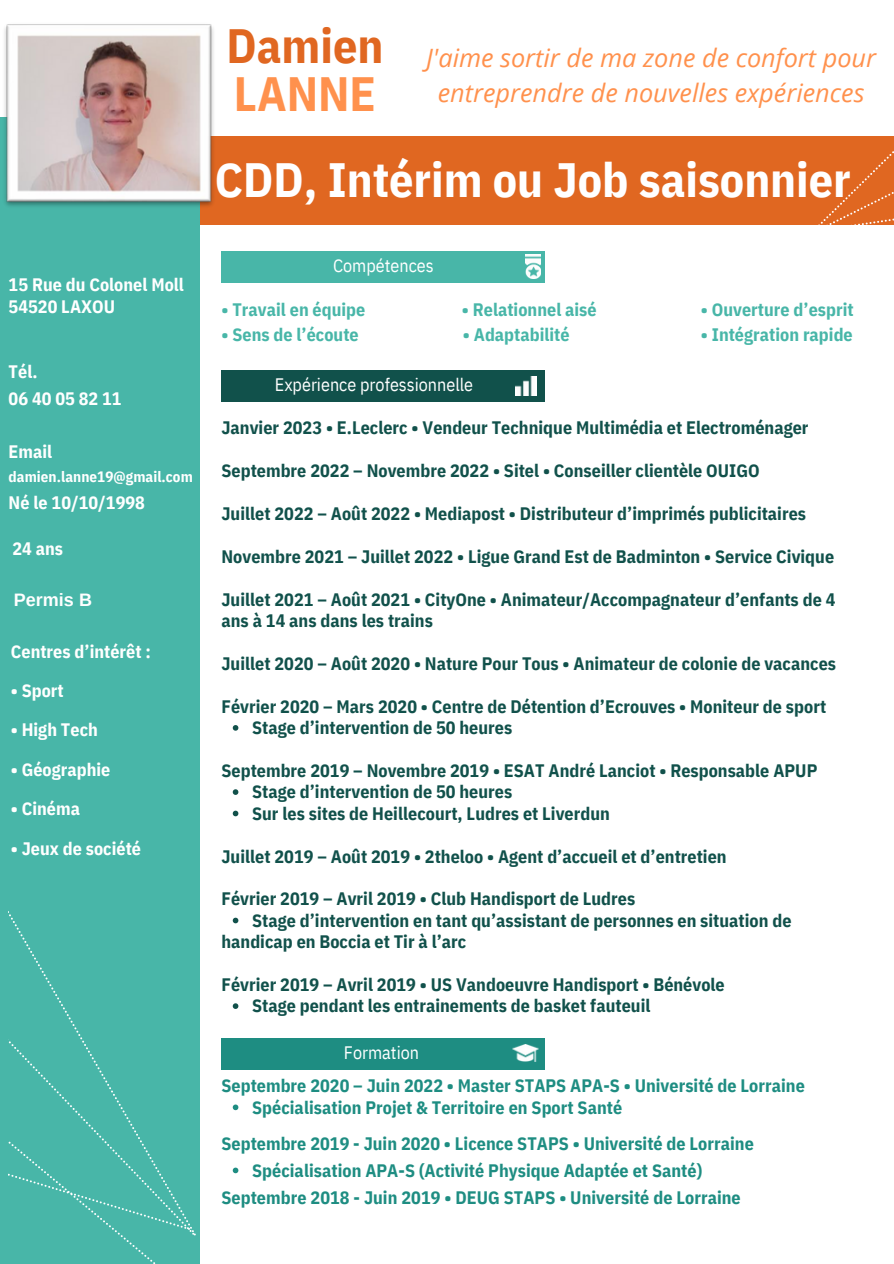
<style>
.page{position:relative;width:894px;height:1264px;background:#fff}
.page>*{position:absolute;margin:0;border:0;box-sizing:border-box;transform-origin:0 0}
.t1{font:700 48px "IBM Plex Sans Cond";color:#fff}
.t2{font:700 48px "IBM Plex Sans Cond";color:#e06721}
.t3{font:700 48px "IBM Plex Sans Cond";color:#ff914d}
.t4{font:italic 25.35px/34.5px "Open Sans";color:#ff914d;text-align:center}
.t5{font:700 18px/21.5px "IBM Plex Sans Cond";color:#11514b}
.t6{font:700 18px "IBM Plex Sans Cond";letter-spacing:.005em;color:#1e8d82}
.t7{font:700 18px/21.9px "IBM Plex Sans Cond";color:#fff}
.t8{font:700 18px "IBM Plex Sans Cond";color:#48b6a8}
.t9{font:18px "IBM Plex Sans Cond";color:#fff}
.t10{font:700 18px "Arimo";color:#fff}
.t11{font:700 15px "IBM Plex Sans Cond";letter-spacing:.005em;color:#fff}
</style>
<div class="page">
<svg style="left:233px;top:1104px;width:5px;height:6px"></svg>
<svg style="left:233px;top:1167px;width:5px;height:6px"></svg>
<div style="left:0;top:137px;width:892px;height:88px;background:#e06721"></div>
<svg style="left:812px;top:136px;width:81px;height:89px"></svg>
<div style="left:0;top:117px;width:199px;height:1146px;background:#48b6a8"></div>
<img style="left:4px;top:24px;width:213px;height:186px">
<svg style="left:8px;top:1017px;width:186px;height:246px"></svg>
<div style="left:221px;top:251px;width:323px;height:31px;background:#48b6a8"></div>
<img style="left:525px;top:254px;width:15px;height:24px">
<div style="left:221px;top:370px;width:323px;height:31px;background:#11514b"></div>
<img style="left:515px;top:376px;width:21px;height:19px">
<div style="left:221px;top:1037px;width:323px;height:32px;background:#1e8d82"></div>
<img style="left:512px;top:1044px;width:26px;height:17px">
<svg style="left:233px;top:725px;width:5px;height:5px"></svg>
<svg style="left:233px;top:789px;width:5px;height:6px"></svg>
<svg style="left:233px;top:810px;width:5px;height:6px"></svg>
<svg style="left:233px;top:917px;width:5px;height:6px"></svg>
<svg style="left:233px;top:1003px;width:5px;height:5px"></svg>
<p class="t7" style="left:9px;top:274px;width:177px">15 Rue du Colonel Moll<br>54520 LAXOU</p>
<p class="t7" style="left:9px;top:358px;width:114px;line-height:26.8px">Tél.<br>06 40 05 82 11</p>
<p class="t7" style="left:9px;top:440px;width:45px">Email</p>
<p class="t11" style="left:9px;top:467px;width:186px">damien.lanne19@gmail.com</p>
<p class="t7" style="left:9px;top:491px;width:138px">Né le 10/10/1998</p>
<p class="t7" style="left:12px;top:537px;width:52px">24 ans</p>
<p class="t10" style="left:14px;top:590px;width:80px">Permis B</p>
<p class="t7" style="left:11px;top:639px;width:142px">Centres d’intérêt :</p>
<p class="t7" style="left:11px;top:679px;width:54px">• Sport</p>
<p class="t7" style="left:11px;top:718px;width:89px">• High Tech</p>
<p class="t7" style="left:11px;top:758px;width:101px">• Géographie</p>
<p class="t7" style="left:11px;top:797px;width:71px">• Cinéma</p>
<p class="t7" style="left:11px;top:837px;width:132px">• Jeux de société</p>
<h1 class="t2" style="left:226px;top:13px;width:158px">Damien</h1>
<h1 class="t3" style="left:234px;top:62px;width:143px">LANNE</h1>
<h2 class="t4" style="left:426px;top:40px;width:451px">J'aime sortir de ma zone de confort pour entreprendre de nouvelles expériences</h2>
<h1 class="t1" style="left:215px;top:148px;width:637px">CDD, Intérim ou Job saisonnier</h1>
<p class="t9" style="left:333px;top:253px;width:102px">Compétences</p>
<p class="t8" style="left:221px;top:297px;width:145px">• Travail en équipe</p>
<p class="t8" style="left:462px;top:297px;width:136px">• Relationnel aisé</p>
<p class="t8" style="left:700px;top:297px;width:154px">• Ouverture d’esprit</p>
<p class="t8" style="left:221px;top:322px;width:139px">• Sens de l’écoute</p>
<p class="t8" style="left:463px;top:322px;width:108px">• Adaptabilité</p>
<p class="t8" style="left:700px;top:322px;width:153px">• Intégration rapide</p>
<p class="t9" style="left:275px;top:372px;width:200px">Expérience professionnelle</p>
<p class="t5" style="left:221px;top:417px;width:588px">Janvier 2023 • E.Leclerc • Vendeur Technique Multimédia et Electroménager</p>
<p class="t5" style="left:221px;top:460px;width:539px">Septembre 2022 – Novembre 2022 • Sitel • Conseiller clientèle OUIGO</p>
<p class="t5" style="left:221px;top:502px;width:586px">Juillet 2022 – Août 2022 • Mediapost • Distributeur d’imprimés publicitaires</p>
<p class="t5" style="left:221px;top:545px;width:614px">Novembre 2021 – Juillet 2022 • Ligue Grand Est de Badminton • Service Civique</p>
<p class="t5" style="left:221px;top:588px;width:615px">Juillet 2021 – Août 2021 • CityOne • Animateur/Accompagnateur d’enfants de 4 ans à 14 ans dans les trains</p>
<p class="t5" style="left:221px;top:652px;width:616px">Juillet 2020 – Août 2020 • Nature Pour Tous • Animateur de colonie de vacances</p>
<p class="t5" style="left:221px;top:695px;width:606px">Février 2020 – Mars 2020 • Centre de Détention d’Ecrouves • Moniteur de sport</p>
<p class="t5" style="left:252px;top:716px;width:261px">Stage d’intervention de 50 heures</p>
<p class="t5" style="left:221px;top:759px;width:597px">Septembre 2019 – Novembre 2019 • ESAT André Lanciot • Responsable APUP</p>
<p class="t5" style="left:252px;top:780px;width:359px">Stage d’intervention de 50 heures<br>Sur les sites de Heillecourt, Ludres et Liverdun</p>
<p class="t5" style="left:221px;top:845px;width:506px">Juillet 2019 – Août 2019 • 2theloo • Agent d’accueil et d’entretien</p>
<p class="t5" style="left:221px;top:887px;width:415px">Février 2019 – Avril 2019 • Club Handisport de Ludres</p>
<p class="t5" style="left:221px;top:930px;width:246px">handicap en Boccia et Tir à l’arc</p>
<p class="t5" style="left:221px;top:973px;width:504px">Février 2019 – Avril 2019 • US Vandoeuvre Handisport • Bénévole</p>
<p class="t5" style="left:252px;top:909px;width:540px">Stage d’intervention en tant qu’assistant de personnes en situation de</p>
<p class="t5" style="left:252px;top:994px;width:399px">Stage pendant les entrainements de basket fauteuil</p>
<p class="t9" style="left:344px;top:1040px;width:77px">Formation</p>
<p class="t6" style="left:221px;top:1073px;width:584px">Septembre 2020 – Juin 2022 • Master STAPS APA-S • Université de Lorraine</p>
<p class="t6" style="left:221px;top:1131px;width:533px">Septembre 2019 - Juin 2020 • Licence STAPS • Université de Lorraine</p>
<p class="t6" style="left:221px;top:1185px;width:520px">Septembre 2018 - Juin 2019 • DEUG STAPS • Université de Lorraine</p>
<p class="t6" style="left:252px;top:1095px;width:371px">Spécialisation Projet &amp; Territoire en Sport Santé</p>
<p class="t6" style="left:252px;top:1158px;width:451px">Spécialisation APA-S (Activité Physique Adaptée et Santé)</p>
</div>
